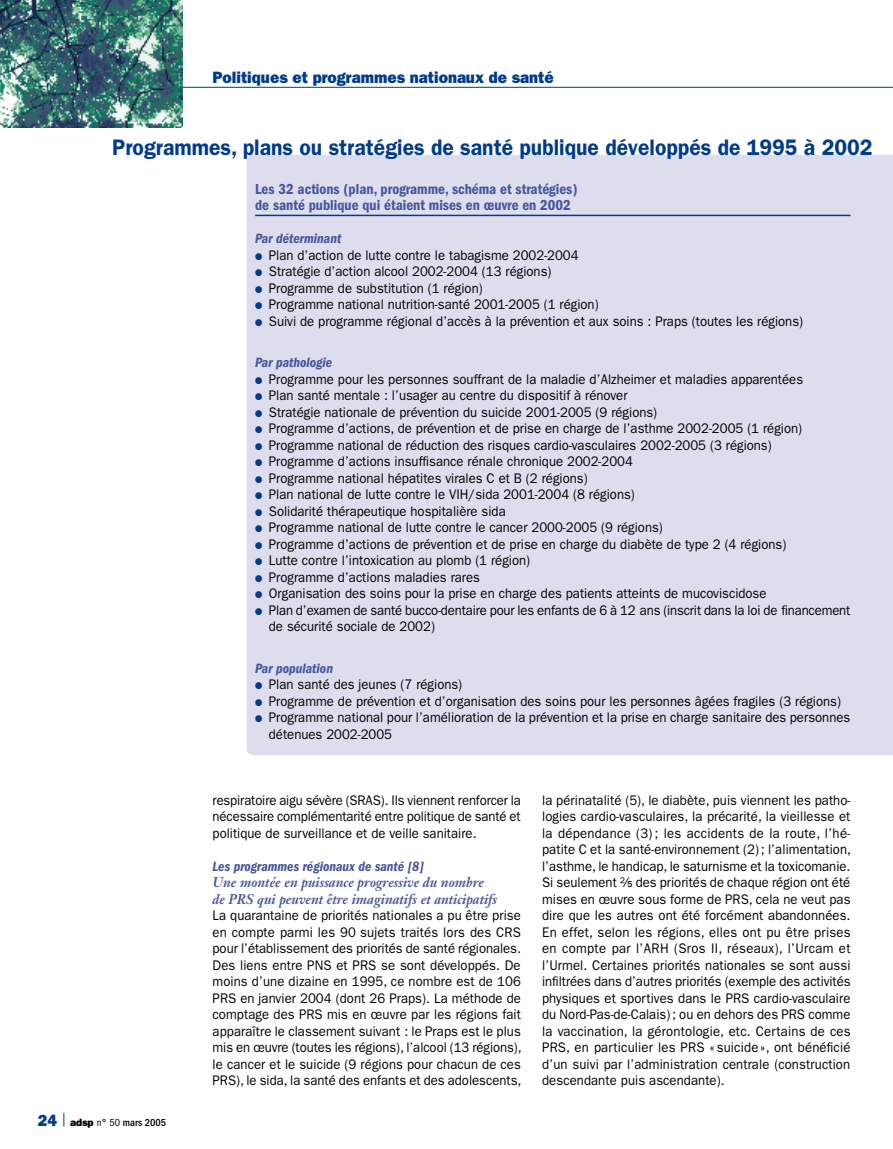
<style>
.page{position:relative;width:893px;height:1149px;background:#fff}
.page>*{position:absolute;margin:0;border:0;box-sizing:border-box;transform-origin:0 0}
.t1{font:600 22.5px "ITC Franklin Gothic Std";color:#013b8b;scale:.94 1}
.t2{font:16.5px "ITC Franklin Gothic Std Hvy";color:#013b8b;scale:.94 1}
.t3{font:15px/16.5px "ITC Franklin Gothic Std Dm Cd";color:#45569d}
.t4{font:13.95px/16.5px "ITC Franklin Gothic Std";color:#000;text-align:justify;scale:.94 1}
.t5{font:italic 700 13.95px/16.5px "Janson Text LT Std";color:#45569d;scale:.94 1}
.t6{font:13.95px "ITC Franklin Gothic Std Dm Cd It";color:#45569d}
.t7{font:500 condensed 10.5px "ITC Franklin Gothic Std";color:#000}
.s1{color:#013b8b}
.s2{font-family:"ITC Franklin Gothic Std Hvy";font-weight:400;font-stretch:normal;font-size:16.2px;color:#013b8b}
.s3{font-family:"ITC Franklin Gothic Std Hvy";font-weight:400;font-stretch:normal}
.s4{font-weight:400}
.s5{font-weight:500;font-size:9px}
</style>
<div class="page">
<hr style="left:183px;top:87px;width:710px;height:1px;background:#013b8b">
<svg style="left:64px;top:1113px;width:1px;height:12px"></svg>
<img style="left:0;top:0;width:183px;height:127px">
<div style="left:247px;top:155px;width:646px;height:599px;background:#dddded"></div>
<hr style="left:255px;top:214px;width:595px;height:2px;background:#013b8b">
<p class="t2" style="left:213px;top:68px;width:364px">Politiques et programmes nationaux de santé</p>
<h1 class="t1" style="left:112px;top:133px;width:810px">Programmes, plans ou stratégies de santé publique développés de 1995 à 2002</h1>
<p class="t3" style="left:255px;top:180px;width:324px">Les 32 actions (plan, programme, schéma et stratégies) de santé publique qui étaient mises en œuvre en 2002</p>
<p class="t6" style="left:255px;top:230px;width:88px">Par déterminant</p>
<p class="t4" style="left:255px;top:247px;width:346px"><span class="s1">●</span> Plan d’action de lutte contre le tabagisme 2002-2004</p>
<p class="t4" style="left:255px;top:263px;width:317px"><span class="s1">●</span> Stratégie d’action alcool 2002-2004 (13 régions)</p>
<p class="t4" style="left:255px;top:280px;width:244px"><span class="s1">●</span> Programme de substitution (1 région)</p>
<p class="t4" style="left:255px;top:296px;width:367px"><span class="s1">●</span> Programme national nutrition-santé 2001-2005 (1 région)</p>
<p class="t4" style="left:255px;top:313px;width:584px"><span class="s1">●</span> Suivi de programme régional d’accès à la prévention et aux soins : Praps (toutes les régions)</p>
<p class="t6" style="left:255px;top:354px;width:79px">Par pathologie</p>
<p class="t4" style="left:255px;top:370px;width:584px"><span class="s1">●</span> Programme pour les personnes souffrant de la maladie d’Alzheimer et maladies apparentées</p>
<p class="t4" style="left:255px;top:387px;width:398px"><span class="s1">●</span> Plan santé mentale : l’usager au centre du dispositif à rénover</p>
<p class="t4" style="left:255px;top:403px;width:429px"><span class="s1">●</span> Stratégie nationale de prévention du suicide 2001-2005 (9 régions)</p>
<p class="t4" style="left:255px;top:420px;width:583px"><span class="s1">●</span> Programme d’actions, de prévention et de prise en charge de l’asthme 2002-2005 (1 région)</p>
<p class="t4" style="left:255px;top:436px;width:551px"><span class="s1">●</span> Programme national de réduction des risques cardio-vasculaires 2002-2005 (3 régions)</p>
<p class="t4" style="left:255px;top:453px;width:403px"><span class="s1">●</span> Programme d’actions insuffisance rénale chronique 2002-2004</p>
<p class="t4" style="left:255px;top:469px;width:355px"><span class="s1">●</span> Programme national hépatites virales C et B (2 régions)</p>
<p class="t4" style="left:255px;top:486px;width:405px"><span class="s1">●</span> Plan national de lutte contre le VIH/sida 2001-2004 (8 régions)</p>
<p class="t4" style="left:255px;top:502px;width:268px"><span class="s1">●</span> Solidarité thérapeutique hospitalière sida</p>
<p class="t4" style="left:255px;top:519px;width:435px"><span class="s1">●</span> Programme national de lutte contre le cancer 2000-2005 (9 régions)</p>
<p class="t4" style="left:255px;top:535px;width:567px"><span class="s1">●</span> Programme d’actions de prévention et de prise en charge du diabète de type 2 (4 régions)</p>
<p class="t4" style="left:255px;top:552px;width:294px"><span class="s1">●</span> Lutte contre l’intoxication au plomb (1 région)</p>
<p class="t4" style="left:255px;top:568px;width:241px"><span class="s1">●</span> Programme d’actions maladies rares</p>
<p class="t4" style="left:255px;top:585px;width:546px"><span class="s1">●</span> Organisation des soins pour la prise en charge des patients atteints de mucoviscidose</p>
<p class="t4" style="left:269px;top:601px;width:620px;text-indent:-14px"><span class="s1">●</span> Plan d’examen de santé bucco-dentaire pour les enfants de 6 à 12 ans (inscrit dans la loi de financement de sécurité sociale de 2002)</p>
<p class="t6" style="left:255px;top:659px;width:79px">Par population</p>
<p class="t4" style="left:255px;top:676px;width:222px"><span class="s1">●</span> Plan santé des jeunes (7 régions)</p>
<p class="t4" style="left:255px;top:692px;width:625px"><span class="s1">●</span> Programme de prévention et d’organisation des soins pour les personnes âgées fragiles (3 régions)</p>
<p class="t4" style="left:269px;top:709px;width:620px;text-indent:-14px"><span class="s1">●</span> Programme national pour l’amélioration de la prévention et la prise en charge sanitaire des personnes détenues 2002-2005</p>
<p class="t7" style="left:21px;top:1115px;width:147px"><span class="s2">24</span> <span class="s3">adsp</span> <span class="s4">n° 50</span> mars 2005</p>
<p class="t4" style="left:213px;top:791px;width:330px">respiratoire aigu sévère (SRAS). Ils viennent renforcer la nécessaire complémentarité entre politique de santé et politique de surveillance et de veille sanitaire.</p>
<p class="t6" style="left:213px;top:857px;width:213px">Les programmes régionaux de santé [8]</p>
<p class="t5" style="left:213px;top:873px;width:304px">Une montée en puissance progressive du nombre de PRS qui peuvent être imaginatifs et anticipatifs</p>
<p class="t4" style="left:213px;top:907px;width:330px">La quarantaine de priorités nationales a pu être prise en compte parmi les 90 sujets traités lors des CRS pour l’établissement des priorités de santé régionales.<br>Des liens entre PNS et PRS se sont développés. De moins d’une dizaine en 1995, ce nombre est de 106<br>PRS en janvier 2004 (dont 26 Praps). La méthode de comptage des PRS mis en œuvre par les régions fait apparaître le classement suivant : le Praps est le plus mis en œuvre (toutes les régions), l’alcool (13 régions), le cancer et le suicide (9 régions pour chacun de ces PRS), le sida, la santé des enfants et des adolescents,</p>
<p class="t4" style="left:542px;top:791px;width:330px">la périnatalité (5), le diabète, puis viennent les patho&shy;logies cardio-vasculaires, la précarité, la vieillesse et la dépendance (3) ; les accidents de la route, l’hé&shy;patite C et la santé-environnement (2); l’alimentation, l’asthme, le handicap, le saturnisme et la toxicomanie.<br>Si seulement ²⁄<span class="s5">5</span> des priorités de chaque région ont été mises en œuvre sous forme de PRS, cela ne veut pas dire que les autres ont été forcément abandonnées.<br>En effet, selon les régions, elles ont pu être prises en compte par l’ARH (Sros II, réseaux), l’Urcam et l’Urmel. Certaines priorités nationales se sont aussi infiltrées dans d’autres priorités (exemple des activités physiques et sportives dans le PRS cardio-vasculaire du Nord-Pas-de-Calais); ou en dehors des PRS comme la vaccination, la gérontologie, etc. Certains de ces PRS, en particulier les PRS « suicide », ont bénéficié d’un suivi par l’administration centrale (construction descendante puis ascendante).</p>
</div>
